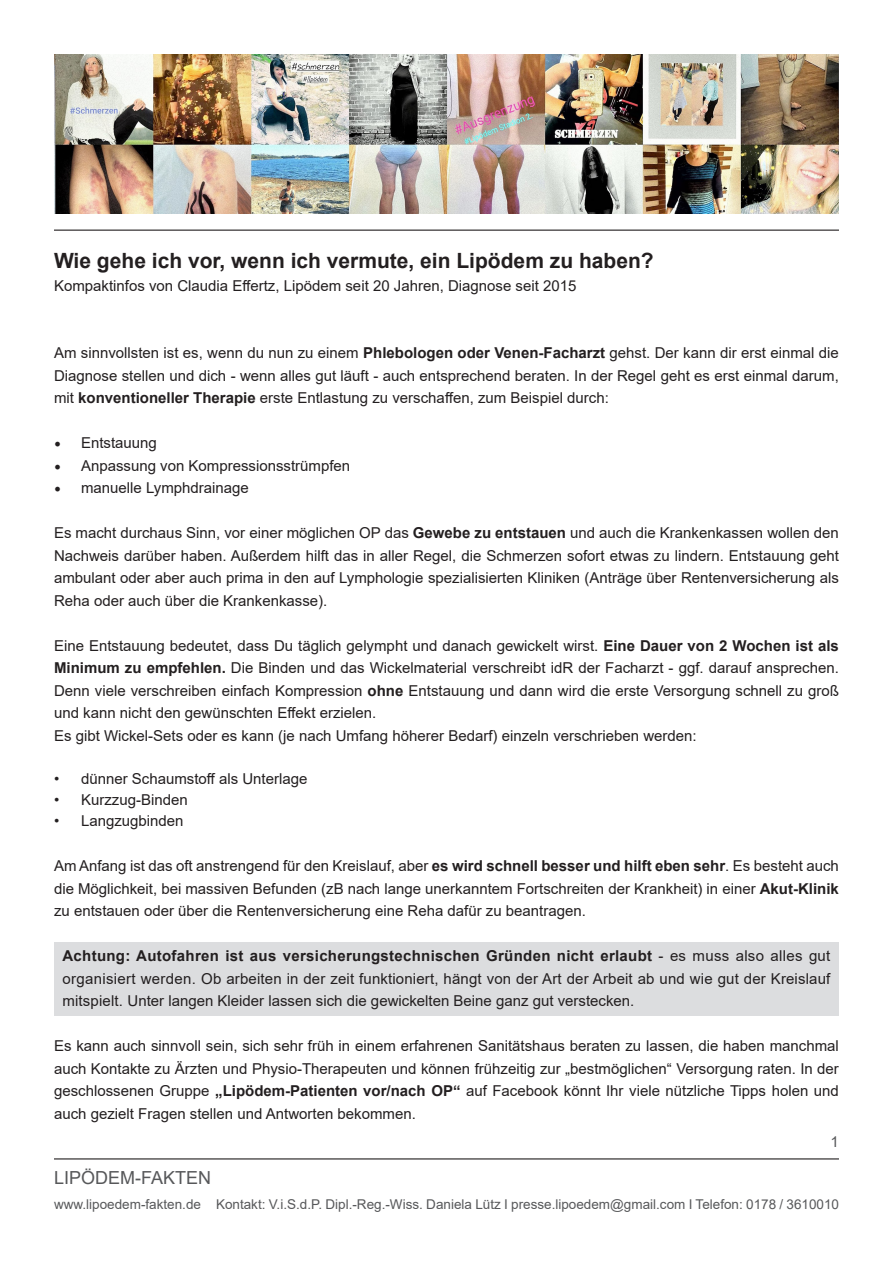
<style>
.page{position:relative;width:893px;height:1263px;background:#fff}
.page>*{position:absolute;margin:0;border:0;box-sizing:border-box;transform-origin:0 0}
.überschrift{font:700 21px "Arial";color:#231f20}
.t1{font:18px "Arial";color:#57585a}
.copy{font:15px/22.5px "Arial";color:#231f20;text-align:justify}
.t2{font:15px "Arial";color:#57585a}
.t3{font:13.5px "Arial";color:#57585a}
.s1{font-weight:700}
.s2{font-family:"Minion Pro";font-size:18px}
</style>
<div class="page">
<img style="left:54px;top:54px;width:785px;height:159px">
<hr style="left:54px;top:230px;width:785px;height:1px;background:#231f20">
<hr style="left:54px;top:1158px;width:785px;height:1px;background:#231f20">
<div style="left:54px;top:942px;width:785px;height:73px;background:#dcdddf"></div>
<p class="überschrift" style="left:54px;top:246px;width:601px">Wie gehe ich vor, wenn ich vermute, ein Lipödem zu haben?</p>
<p class="copy" style="left:54px;top:274px;width:524px">Kompaktinfos von Claudia Effertz, Lipödem seit 20 Jahren, Diagnose seit 2015</p>
<p class="copy" style="left:54px;top:342px;width:786px">Am sinnvollsten ist es, wenn du nun zu einem <span class="s1">Phlebologen oder Venen-Facharzt</span> gehst. Der kann dir erst einmal die Diagnose stellen und dich - wenn alles gut läuft - auch entsprechend beraten. In der Regel geht es erst einmal darum, mit <span class="s1">konventioneller Therapie</span> erste Entlastung zu verschaffen, zum Beispiel durch:</p>
<p class="copy" style="left:54px;top:432px;width:104px"><span class="s2">•</span> Entstauung</p>
<p class="copy" style="left:54px;top:454px;width:298px"><span class="s2">•</span> Anpassung von Kompressionsstrümpfen</p>
<p class="copy" style="left:54px;top:477px;width:196px"><span class="s2">•</span> manuelle Lymphdrainage</p>
<p class="copy" style="left:54px;top:522px;width:786px">Es macht durchaus Sinn, vor einer möglichen OP das <span class="s1">Gewebe zu entstauen</span> und auch die Krankenkassen wollen den Nachweis darüber haben. Außerdem hilft das in aller Regel, die Schmerzen sofort etwas zu lindern. Entstauung geht ambulant oder aber auch prima in den auf Lymphologie spezialisierten Kliniken (Anträge über Rentenversicherung als Reha oder auch über die Krankenkasse).</p>
<p class="copy" style="left:54px;top:634px;width:786px">Eine Entstauung bedeutet, dass Du täglich gelympht und danach gewickelt wirst. <span class="s1">Eine Dauer von 2 Wochen ist als Minimum zu empfehlen.</span> Die Binden und das Wickelmaterial verschreibt idR der Facharzt - ggf. darauf ansprechen.<br>Denn viele verschreiben einfach Kompression <span class="s1">ohne</span> Entstauung und dann wird die erste Versorgung schnell zu groß und kann nicht den gewünschten Effekt erzielen.</p>
<p class="copy" style="left:54px;top:724px;width:644px">Es gibt Wickel-Sets oder es kann (je nach Umfang höherer Bedarf) einzeln verschrieben werden:</p>
<p class="copy" style="left:54px;top:768px;width:255px">• dünner Schaumstoff als Unterlage</p>
<p class="copy" style="left:54px;top:789px;width:135px">• Kurzzug-Binden</p>
<p class="copy" style="left:54px;top:810px;width:131px">• Langzugbinden</p>
<p class="copy" style="left:54px;top:855px;width:786px">Am Anfang ist das oft anstrengend für den Kreislauf, aber <span class="s1">es wird schnell besser und hilft eben sehr</span>. Es besteht auch die Möglichkeit, bei massiven Befunden (zB nach lange unerkanntem Fortschreiten der Krankheit) in einer <span class="s1">Akut-Klinik </span>zu entstauen oder über die Rentenversicherung eine Reha dafür zu beantragen.</p>
<p class="copy" style="left:63px;top:945px;width:769px"><span class="s1">Achtung: Autofahren ist aus versicherungstechnischen Gründen nicht erlaubt</span> - es muss also alles gut organisiert werden. Ob arbeiten in der zeit funktioniert, hängt von der Art der Arbeit ab und wie gut der Kreislauf mitspielt. Unter langen Kleider lassen sich die gewickelten Beine ganz gut verstecken.</p>
<p class="copy" style="left:54px;top:1035px;width:786px">Es kann auch sinnvoll sein, sich sehr früh in einem erfahrenen Sanitätshaus beraten zu lassen, die haben manchmal auch Kontakte zu Ärzten und Physio-Therapeuten und können frühzeitig zur „bestmöglichen“ Versorgung raten. In der geschlossenen Gruppe <span class="s1">„Lipödem-Patienten vor/nach OP“</span> auf Facebook könnt Ihr viele nützliche Tipps holen und auch gezielt Fragen stellen und Antworten bekommen.</p>
<p class="t2" style="left:831px;top:1131px;width:10px">1</p>
<p class="t1" style="left:54px;top:1165px;width:159px">LIPÖDEM-FAKTEN</p>
<p class="t3" style="left:54px;top:1195px;width:787px">www.lipoedem-fakten.de Kontakt: V.i.S.d.P. Dipl.-Reg.-Wiss. Daniela Lütz I presse.lipoedem@gmail.com I Telefon: 0178 / 3610010</p>
</div>
